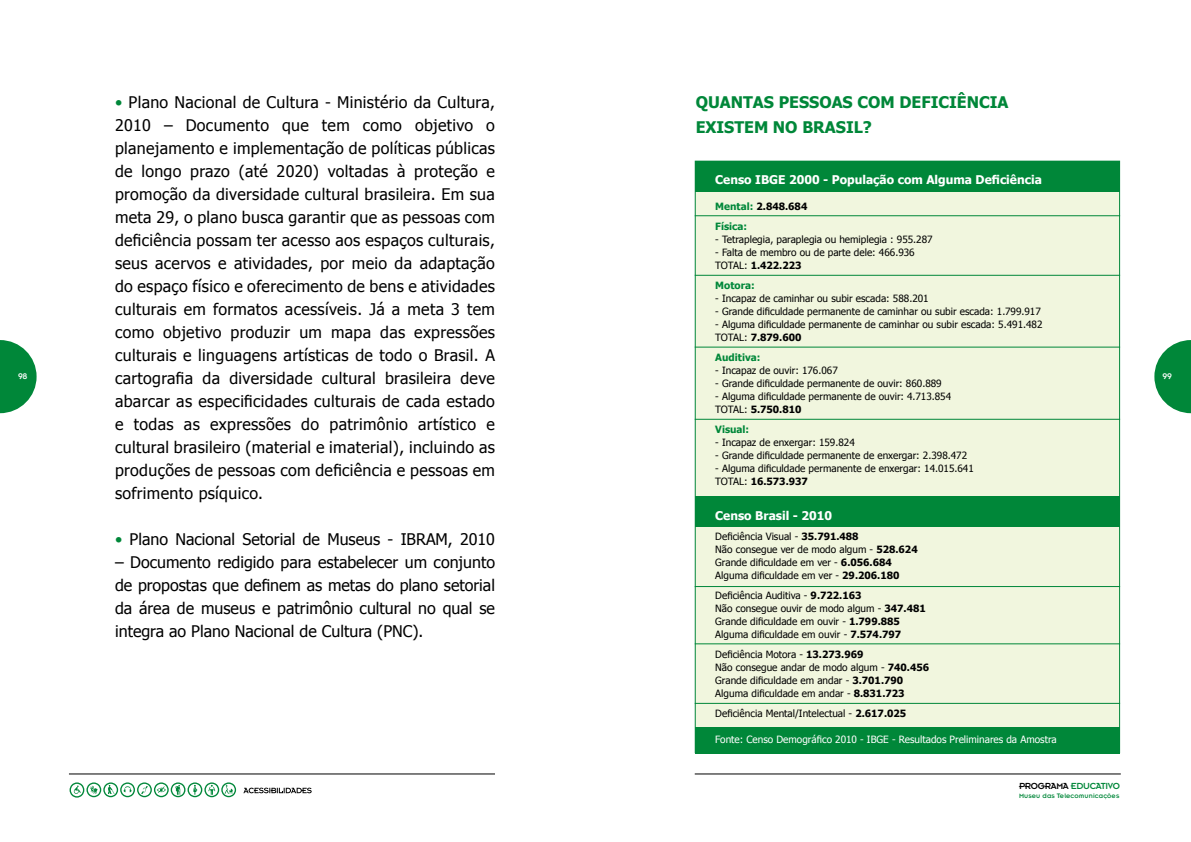
<style>
.page{position:relative;width:1191px;height:842px;background:#fff}
.page>*{position:absolute;margin:0;border:0;box-sizing:border-box;transform-origin:0 0}
.t1{font:16px/23px "Tahoma";color:#000;text-align:justify}
.t2{font:700 16px/25px "Tahoma";color:#008739}
.t3{font:700 12px "Tahoma";color:#fff}
.t4{font:10px/13px "Tahoma";color:#000}
.t5{font:10px "Tahoma";color:#fff}
.t6{font:700 10px/20px "Tahoma";color:#008739}
.t7{font:9.7px "Insignia LT Std";letter-spacing:-.03em;color:#008739}
.t8{font:9px "Insignia LT Std";color:#fff}
.t9{font:7.2px "Insignia LT Std";letter-spacing:.015em;color:#008739}
.s1{color:#008739}
.s2{color:#000}
.s3{font-weight:700}
</style>
<div class="page">
<svg style="left:0;top:340px;width:37px;height:73px"></svg>
<hr style="left:69px;top:774px;width:426px;height:1px;background:#000">
<svg style="left:243px;top:788px;width:69px;height:5px"></svg>
<svg style="left:1154px;top:340px;width:37px;height:73px"></svg>
<hr style="left:694px;top:774px;width:426px;height:1px;background:#000">
<div style="left:695px;top:161px;width:424px;height:592px;background:#f1f6de"></div>
<div style="left:695px;top:161px;width:424px;height:31px;background:#008739"></div>
<div style="left:695px;top:496px;width:424px;height:31px;background:#008739"></div>
<div style="left:695px;top:727px;width:424px;height:26px;background:#008739"></div>
<hr style="left:694px;top:215px;width:426px;height:1px;background:#008739">
<hr style="left:694px;top:275px;width:426px;height:1px;background:#008739">
<hr style="left:694px;top:347px;width:426px;height:1px;background:#008739">
<hr style="left:694px;top:419px;width:426px;height:1px;background:#008739">
<hr style="left:694px;top:586px;width:426px;height:1px;background:#008739">
<hr style="left:694px;top:643px;width:426px;height:1px;background:#008739">
<hr style="left:694px;top:703px;width:426px;height:1px;background:#008739">
<svg style="left:70px;top:782px;width:166px;height:16px"></svg>
<p class="t8" style="left:18px;top:372px;width:11px">98</p>
<p class="t1" style="left:115px;top:90px;width:381px"><span class="s1">•</span> Plano Nacional de Cultura - Ministério da Cultura, 2010 – Documento que tem como objetivo o planejamento e implementação de políticas públicas de longo prazo (até 2020) voltadas à proteção e promoção da diversidade cultural brasileira. Em sua meta 29, o plano busca garantir que as pessoas com deficiência possam ter acesso aos espaços culturais, seus acervos e atividades, por meio da adaptação do espaço físico e oferecimento de bens e atividades culturais em formatos acessíveis. Já a meta 3 tem como objetivo produzir um mapa das expressões culturais e linguagens artísticas de todo o Brasil. A cartografia da diversidade cultural brasileira deve abarcar as especificidades culturais de cada estado e todas as expressões do patrimônio artístico e cultural brasileiro (material e imaterial), incluindo as produções de pessoas com deficiência e pessoas em sofrimento psíquico.</p>
<h1 class="t1" style="left:115px;top:527px;width:381px"><span class="s1">•</span> Plano Nacional Setorial de Museus - IBRAM, 2010</h1>
<h1 class="t1" style="left:115px;top:550px;width:381px">– Documento redigido para estabelecer um conjunto de propostas que definem as metas do plano setorial da área de museus e patrimônio cultural no qual se integra ao Plano Nacional de Cultura (PNC).</h1>
<h1 class="t2" style="left:695px;top:89px;width:314px">QUANTAS PESSOAS COM DEFICIÊNCIA<br>EXISTEM NO BRASIL?</h1>
<p class="t3" style="left:715px;top:171px;width:328px">Censo IBGE 2000 - População com Alguma Deficiência</p>
<p class="t6" style="left:715px;top:196px;width:94px">Mental: <span class="s2">2.848.684<br></span>Física:</p>
<p class="t4" style="left:715px;top:232px;width:219px">- Tetraplegia, paraplegia ou hemiplegia : 955.287</p>
<p class="t4" style="left:715px;top:245px;width:201px">- Falta de membro ou de parte dele: 466.936<br>TOTAL: <span class="s3">1.422.223</span></p>
<p class="t6" style="left:715px;top:275px;width:41px">Motora:</p>
<p class="t4" style="left:715px;top:291px;width:215px">- Incapaz de caminhar ou subir escada: 588.201</p>
<p class="t4" style="left:715px;top:304px;width:327px">- Grande dificuldade permanente de caminhar ou subir escada: 1.799.917</p>
<p class="t4" style="left:715px;top:317px;width:329px">- Alguma dificuldade permanente de caminhar ou subir escada: 5.491.482<br>TOTAL: <span class="s3">7.879.600</span></p>
<p class="t6" style="left:715px;top:347px;width:47px">Auditiva:</p>
<p class="t4" style="left:715px;top:363px;width:124px">- Incapaz de ouvir: 176.067</p>
<p class="t4" style="left:715px;top:376px;width:228px">- Grande dificuldade permanente de ouvir: 860.889</p>
<p class="t4" style="left:715px;top:389px;width:237px">- Alguma dificuldade permanente de ouvir: 4.713.854<br>TOTAL: <span class="s3">5.750.810</span></p>
<p class="t6" style="left:715px;top:419px;width:35px">Visual:</p>
<p class="t4" style="left:715px;top:435px;width:141px">- Incapaz de enxergar: 159.824</p>
<p class="t4" style="left:715px;top:448px;width:253px">- Grande dificuldade permanente de enxergar: 2.398.472</p>
<p class="t4" style="left:715px;top:461px;width:260px">- Alguma dificuldade permanente de enxergar: 14.015.641<br>TOTAL: <span class="s3">16.573.937</span></p>
<p class="t3" style="left:715px;top:507px;width:118px">Censo Brasil - 2010</p>
<p class="t4" style="left:715px;top:529px;width:204px">Deficiência Visual - <span class="s3">35.791.488<br></span>Não consegue ver de modo algum - <span class="s3">528.624<br></span>Grande dificuldade em ver - <span class="s3">6.056.684<br></span>Alguma dificuldade em ver - <span class="s3">29.206.180</span></p>
<p class="t4" style="left:715px;top:588px;width:212px">Deficiência Auditiva - <span class="s3">9.722.163<br></span>Não consegue ouvir de modo algum - <span class="s3">347.481<br></span>Grande dificuldade em ouvir - <span class="s3">1.799.885<br></span>Alguma dificuldade em ouvir - <span class="s3">7.574.797</span></p>
<p class="t4" style="left:715px;top:647px;width:215px">Deficiência Motora - <span class="s3">13.273.969<br></span>Não consegue andar de modo algum - <span class="s3">740.456<br></span>Grande dificuldade em andar - <span class="s3">3.701.790<br></span>Alguma dificuldade em andar - <span class="s3">8.831.723</span></p>
<p class="t4" style="left:715px;top:706px;width:192px">Deficiência Mental/Intelectual - <span class="s3">2.617.025</span></p>
<p class="t5" style="left:715px;top:732px;width:343px">Fonte: Censo Demográfico 2010 - IBGE - Resultados Preliminares da Amostra</p>
<p class="t7" style="left:1019px;top:781px;width:102px"><span class="s2">PROGRAMA</span> EDUCATIVO</p>
<p class="t9" style="left:1019px;top:792px;width:102px">Museu das Telecomunicações</p>
<p class="t8" style="left:1162px;top:372px;width:11px">99</p>
</div>
